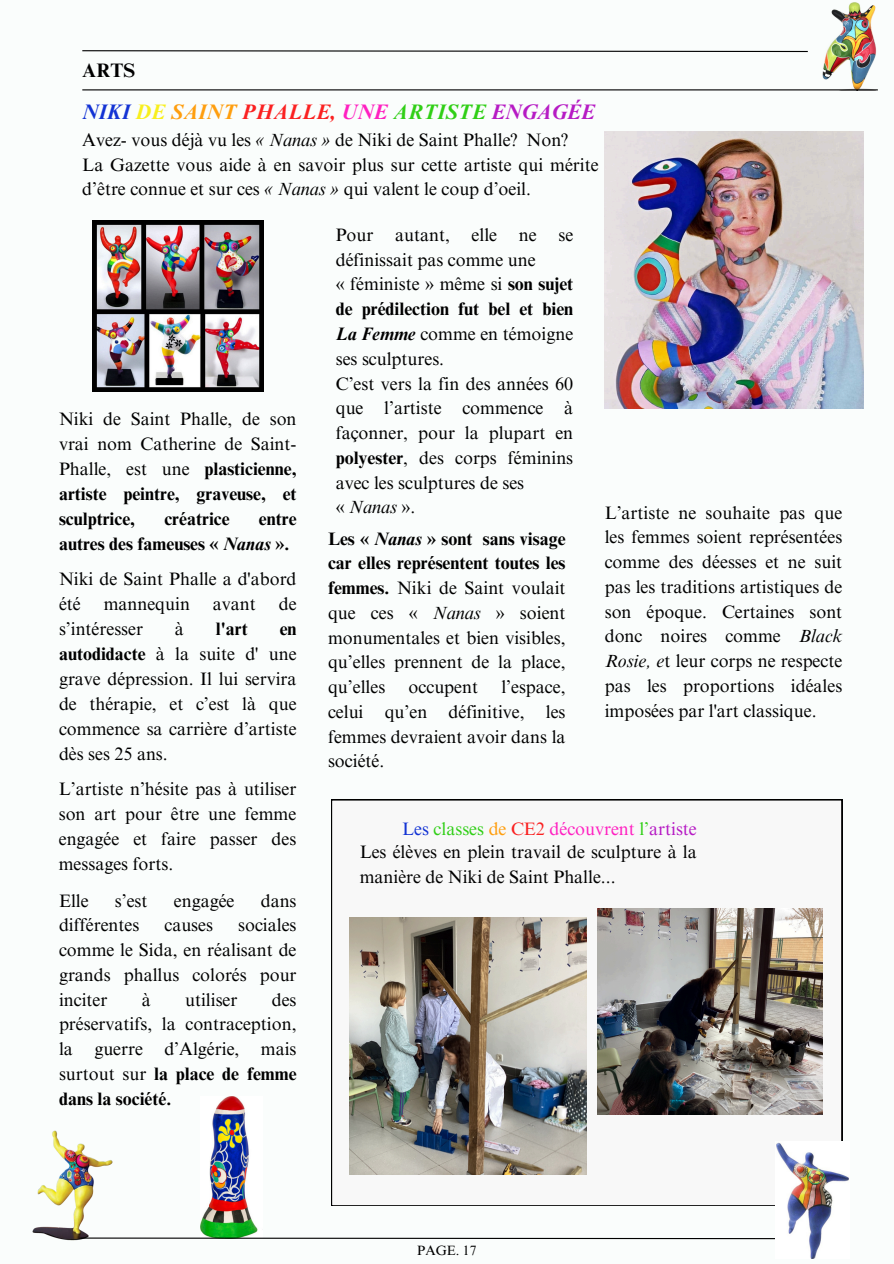
<style>
.page{position:relative;width:894px;height:1264px;background:#fff}
.page>*{position:absolute;margin:0;border:0;box-sizing:border-box;transform-origin:0 0}
.t1{font:italic 700 21px "Times NRMT Pro";color:#fa2121}
.t2{font:700 19.5px "Times NRMT Pro";color:#000}
.t3{font:18px/24.8px "Times NRMT Pro";color:#000;text-align:justify}
.t4{font:700 18px/25px "Times NRMT Pro";color:#000}
.t5{font:18px "Times NRMT Pro";color:#ff20c1}
.t6{font:13.5px "Times NRMT Pro";color:#000}
.s1{color:#1333d4}
.s2{color:#f8ef1e}
.s3{color:#ff9e0e}
.s4{color:#ff20c1}
.s5{color:#30cf16}
.s6{color:#b61bc4}
.s7{font-style:italic}
.s8{font-weight:700}
.s9{font-weight:700;font-style:italic}
.s10{color:#fa2121}
</style>
<div class="page">
<div style="left:0;top:0;width:893px;height:1263px;background:#fafdfc"></div>
<svg style="left:82px;top:50px;width:726px;height:3px"></svg>
<img style="left:822px;top:2px;width:54px;height:87px">
<hr style="left:82px;top:89px;width:795px;height:1px;background:#000">
<img style="left:604px;top:132px;width:259px;height:276px">
<img style="left:92px;top:220px;width:171px;height:171px">
<img style="left:33px;top:1130px;width:79px;height:110px">
<img style="left:201px;top:1096px;width:57px;height:140px">
<svg style="left:79px;top:1236px;width:696px;height:3px"></svg>
<svg style="left:331px;top:799px;width:511px;height:406px"></svg>
<img style="left:775px;top:1141px;width:74px;height:117px">
<img style="left:349px;top:917px;width:237px;height:257px">
<img style="left:597px;top:908px;width:225px;height:206px">
<p class="t2" style="left:82px;top:63px;width:54px">ARTS</p>
<p class="t1" style="left:82px;top:104px;width:514px"><span class="s1">NIKI</span> <span class="s2">DE</span> <span class="s3">SAINT</span> PHALLE, <span class="s4">UNE</span> <span class="s5">ARTISTE</span> <span class="s6">ENGAGÉE</span></p>
<p class="t3" style="left:82px;top:129px;width:517px;text-align:left">Avez- vous déjà vu les <span class="s7">« Nanas »</span> de Niki de Saint Phalle? Non?<br>La Gazette vous aide à en savoir plus sur cette artiste qui mérite d’être connue et sur ces <span class="s7">« Nanas »</span> qui valent le coup d’oeil.</p>
<h1 class="t3" style="left:59px;top:408px;width:239px">Niki de Saint Phalle, de son vrai nom Catherine de Saint-Phalle, est une <span class="s8">plasticienne, artiste peintre, graveuse, et sculptrice,</span></h1>
<h1 class="t4" style="left:164px;top:508px;width:67px">créatrice</h1>
<h1 class="t4" style="left:59px;top:508px;width:239px;text-indent:200px">entre autres des fameuses « <span class="s7">Nanas</span> ».</h1>
<h2 class="t3" style="left:59px;top:568px;width:239px">Niki de Saint Phalle a d'abord été</h2>
<h2 class="t3" style="left:104px;top:593px;width:88px">mannequin</h2>
<h2 class="t3" style="left:213px;top:593px;width:44px">avant</h2>
<h2 class="t3" style="left:279px;top:593px;width:19px">de</h2>
<h2 class="t3" style="left:59px;top:618px;width:85px">s’intéresser</h2>
<h2 class="t3" style="left:175px;top:618px;width:10px">à</h2>
<h2 class="t4" style="left:216px;top:618px;width:33px">l'art</h2>
<h2 class="t3" style="left:59px;top:618px;width:239px;text-indent:220px"><span class="s8">en autodidacte</span> à la suite d' une grave dépression. Il lui servira de thérapie, et c’est là que commence sa carrière d’artiste dès ses 25 ans.</h2>
<h2 class="t3" style="left:59px;top:778px;width:239px">L’artiste n’hésite pas à utiliser son art pour être une femme engagée et faire passer des messages forts.</h2>
<h2 class="t3" style="left:59px;top:890px;width:31px">Elle</h2>
<h2 class="t3" style="left:115px;top:890px;width:34px">s’est</h2>
<h2 class="t3" style="left:174px;top:890px;width:62px">engagée</h2>
<h2 class="t3" style="left:261px;top:890px;width:37px">dans</h2>
<h2 class="t3" style="left:59px;top:915px;width:82px">différentes</h2>
<h2 class="t3" style="left:164px;top:915px;width:50px">causes</h2>
<h2 class="t3" style="left:59px;top:915px;width:239px;text-indent:179px">sociales comme le Sida, en réalisant de grands phallus colorés pour inciter</h2>
<h2 class="t3" style="left:142px;top:989px;width:10px">à</h2>
<h2 class="t3" style="left:185px;top:989px;width:54px">utiliser</h2>
<h2 class="t3" style="left:59px;top:989px;width:239px;text-indent:213px">des préservatifs, la contraception, la guerre d’Algérie, mais surtout sur <span class="s8">la place de femme dans la société.</span></h2>
<p class="t3" style="left:335px;top:225px;width:239px;text-align:left">Pour autant, elle ne se définissait pas comme une<br>« féministe » même si <span class="s8">son sujet de prédilection fut bel et bien<br></span><span class="s9">La Femme</span> comme en témoigne ses sculptures.<br>C’est vers la fin des années 60 que l’artiste commence à façonner, pour la plupart en <span class="s8">polyester</span>, des corps féminins avec les sculptures de ses<br>« <span class="s7">Nanas</span> ».</p>
<h2 class="t3" style="left:328px;top:528px;width:239px"><span class="s8">Les «</span> <span class="s9">Nanas</span> <span class="s8">» sont sans visage car elles représentent toutes les femmes.</span> Niki de Saint voulait que ces « <span class="s7">Nanas</span> » soient monumentales et bien visibles, qu’elles prennent de la place, qu’elles</h2>
<h2 class="t3" style="left:328px;top:677px;width:239px;text-indent:173px">l’espace, celui qu’en définitive, les femmes devraient avoir dans la société.</h2>
<h2 class="t3" style="left:408px;top:677px;width:71px">occupent</h2>
<h2 class="t3" style="left:604px;top:502px;width:239px">L’artiste ne souhaite pas que les femmes soient représentées comme des déesses et ne suit pas les traditions artistiques de son époque. Certaines sont donc noires comme <span class="s7">Black Rosie, e</span>t leur corps ne respecte pas les proportions idéales imposées par l'art classique.</h2>
<p class="t5" style="left:402px;top:821px;width:296px"><span class="s1">Les</span> <span class="s5">classes</span> <span class="s3">de</span> <span class="s10">CE2</span> découvrent <span class="s5">l’</span><span class="s6">artiste</span></p>
<h2 class="t3" style="left:359px;top:841px;width:338px">Les élèves en plein travail de sculpture à la manière de Niki de Saint Phalle...</h2>
<h1 class="t6" style="left:417px;top:1245px;width:61px">PAGE. 17</h1>
</div>
